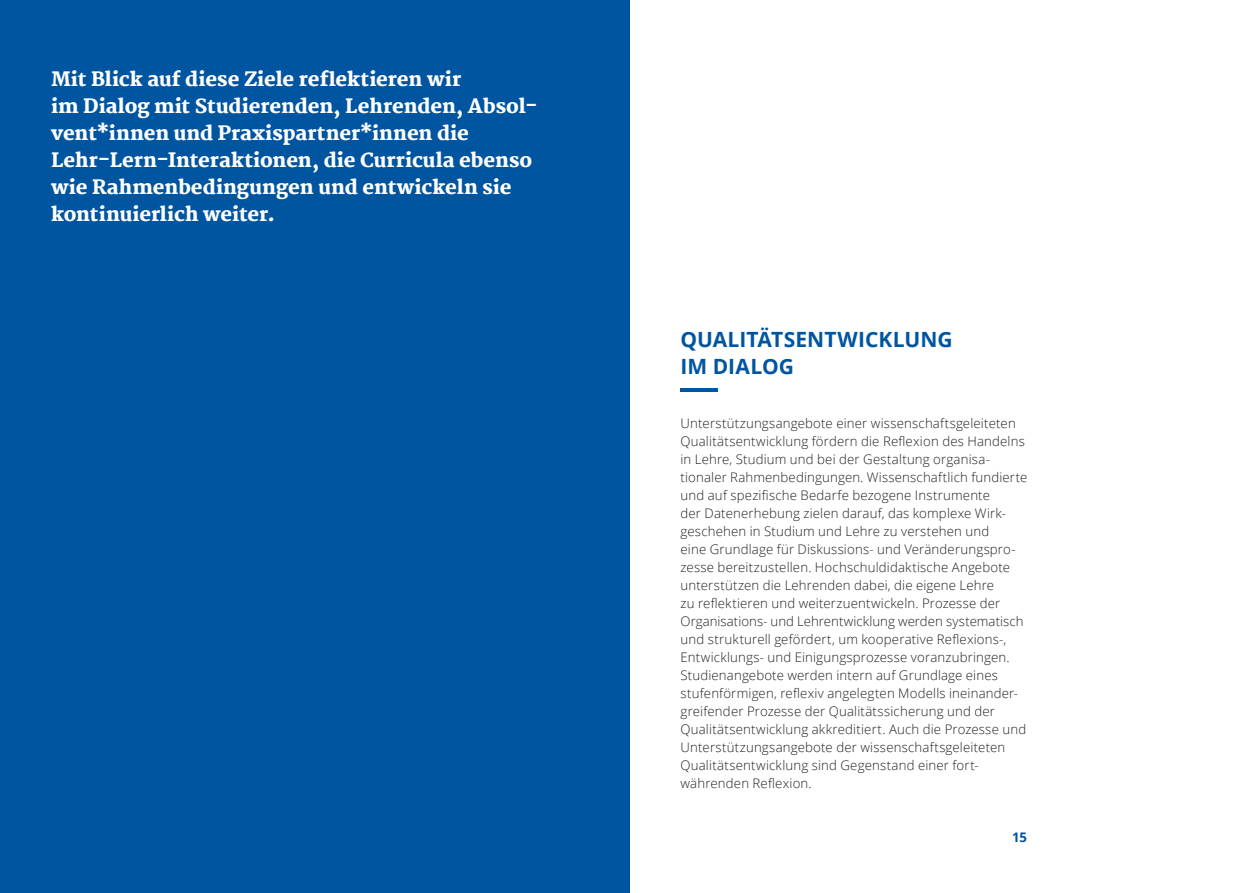
<style>
.page{position:relative;width:1259px;height:893px;background:#fff}
.page>*{position:absolute;margin:0;border:0;box-sizing:border-box;transform-origin:0 0}
.t1{font:700 21px/27px "Open Sans";color:#0055a1}
.t2{font:800 19.5px/27px "Martel";letter-spacing:-.005em;color:#fff}
.t3{font:300 13.2px/18px "Open Sans";letter-spacing:.01em;color:#231f20}
.t4{font:700 13.2px "Open Sans";color:#0055a1}
</style>
<div class="page">
<div style="left:0;top:0;width:629px;height:893px;background:#0055a1"></div>
<hr style="left:680px;top:388px;width:38px;height:4px;background:#0055a1">
<p class="t2" style="left:51px;top:65px;width:488px">Mit Blick auf diese Ziele reflektieren wir<br>im Dialog mit Studierenden, Lehrenden, Absol - ven t*innen und Praxispartner*innen die Lehr-Lern-Inter aktionen, die Curricula ebenso wie Rahmenbedingungen und entwickeln sie kontinuierlich weiter.</p>
<h1 class="t1" style="left:680px;top:325px;width:273px">QUALITÄTS ENTWICKLUNG<br>IM DIALOG</h1>
<p class="t3" style="left:680px;top:413px;width:348px">Unterstützungsangebote einer wissenschaftsgeleiteten Qualitätsentwicklung fördern die Reflexion des Handelns in Lehre, Studium und bei der Gestaltung organisa - tionaler Rahmenbedingungen. Wissenschaftlich fundierte und auf spezifische Bedarfe bezogene Instrumente<br>der Datenerhebung zielen darauf, das komplexe Wirk&shy;geschehen in Studium und Lehre zu verstehen und<br>eine Grundlage für Diskussions- und Veränderungspro&shy;zesse bereitzustellen. Hochschuldidaktische Angebote unterstützen die Lehrenden dabei, die eigene Lehre<br>zu reflektieren und weiterzuentwickeln. Prozesse der Organisations- und Lehrentwicklung werden systematisch und strukturell gefördert, um kooperative Reflexions-, Entwicklungs- und Einigungsprozesse voranzubringen.<br>Studienangebote werden intern auf Grundlage eines stufenförmigen, reflexiv angelegten Modells ineinander&shy;greifender Prozesse der Qualitätssicherung und der Qualitätsentwicklung akkreditiert. Auch die Prozesse und Unterstützungsangebote der wissenschaftsgeleiteten Qualitätsentwicklung sind Gegenstand einer fort&shy;währenden Reflexion.</p>
<p class="t4" style="left:1012px;top:827px;width:17px">15</p>
</div>
